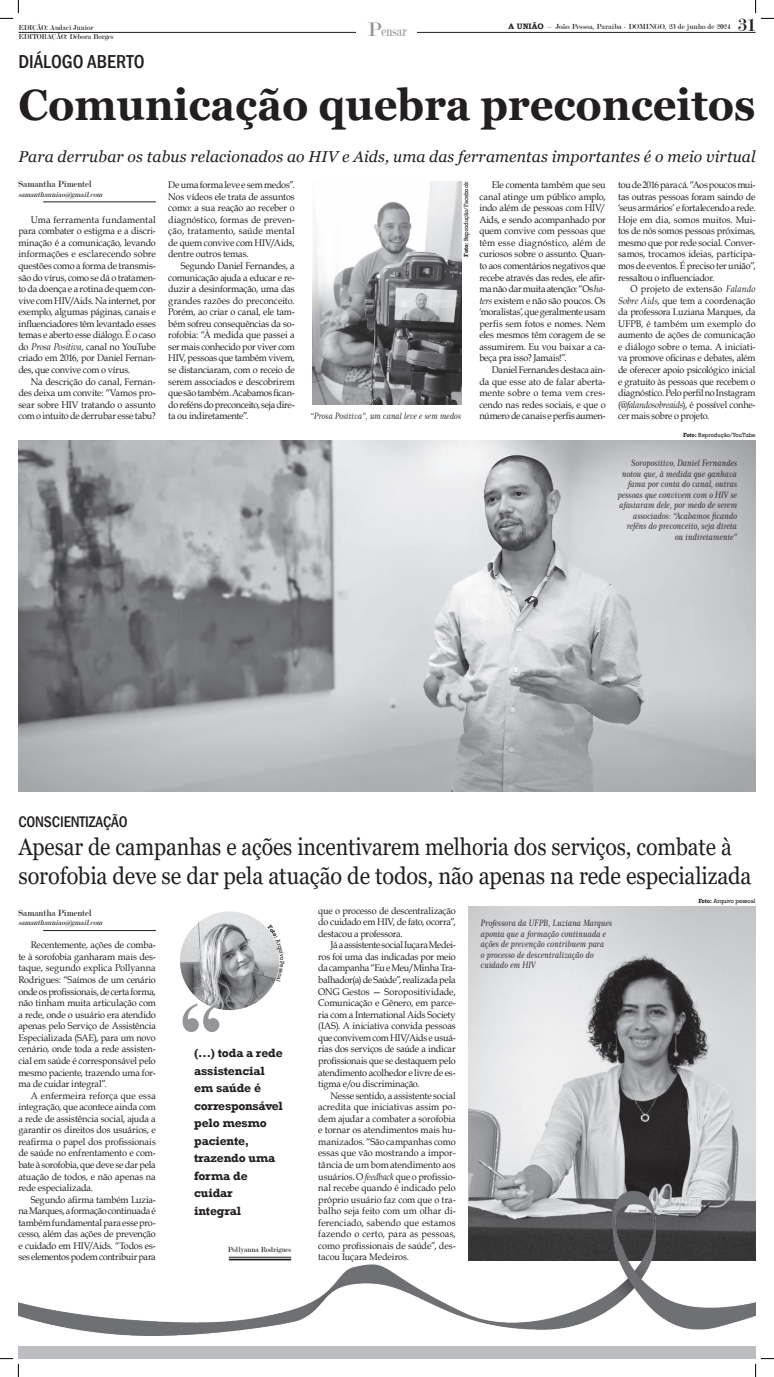
<style>
.page{position:relative;width:774px;height:1377px;background:#fff}
.page>*{position:absolute;margin:0;border:0;box-sizing:border-box;transform-origin:0 0}
.t1{font:700 87.5px "Times New Roman";color:#939598}
.t2{font:700 43.75px "Georgia";color:#231f20;scale:.95 1}
.t3{font:23.62px/28.3px "Georgia";letter-spacing:-.005em;color:#231f20;scale:.9 1}
.t4{font:500 condensed 19.25px "Franklin Gothic";color:#231f20}
.t5{font:19.25px "Modern";color:#231f20}
.t6{font:italic 15.75px "Georgia";letter-spacing:.01em;color:#231f20}
._1_-_Chapeu_Manchete{font:500 condensed 15.75px "Franklin Gothic";letter-spacing:-.01em;color:#231f20}
.t7{font:15.75px "Modern";color:#939598;scale:.75 1}
.t8{font:700 12.25px/17.5px "Rockwell";letter-spacing:-.01em;color:#231f20}
._0_-_Textos{font:9.62px/11.5px "Book Antiqua";letter-spacing:-.02em;color:#231f20;text-align:justify;scale:.95 1}
._0_-_Textos-2{font:9.62px/11.5px "Book Antiqua";letter-spacing:-.02em;color:#231f20;text-align:justify;scale:.94 1}
._8_-_Referencia_do_r{font:9.62px "Modern";color:#231f20;scale:.95 1}
.t9{font:8.75px/10.5px "Century 751 BT Italic B";letter-spacing:-.01em;color:#231f20;text-align:right;scale:.9 1}
.t10{font:7.88px "Modern";color:#231f20;scale:.95 1}
.t11{font:7.88px "Modern";color:#231f20}
._8_-_Referencia_do_r-2{font:italic 7.88px "Modern";color:#231f20;scale:.95 1}
.t12{font:6.12px "Rockwell";letter-spacing:-.01em;color:#231f20;scale:.95 1}
.s1{font-family:"Bookman Old Style";font-weight:700}
.s2{font-size:21px}
.s3{font-style:italic}
.s4{font-weight:700}
</style>
<div class="page">
<div style="left:18px;top:1345px;width:737px;height:13px;background:#bcbdc0"></div>
<hr style="left:19px;top:32px;width:736px;height:1px;background:#231f20">
<hr style="left:357px;top:31px;width:60px;height:3px;background:#fff">
<img style="left:18px;top:440px;width:737px;height:351px">
<hr style="left:43px;top:202px;width:113px;height:1px;background:#231f20">
<img style="left:312px;top:181px;width:150px;height:224px">
<img style="left:468px;top:906px;width:287px;height:285px">
<hr style="left:43px;top:930px;width:113px;height:1px;background:#231f20">
<img style="left:18px;top:1191px;width:737px;height:144px">
<img style="left:181px;top:912px;width:94px;height:96px">
<div style="left:178px;top:909px;width:103px;height:102px;border:2px solid #fff;border-radius:50%"></div>
<hr style="left:229px;top:1256px;width:62px;height:1px;background:#231f20">
<hr style="left:229px;top:1258px;width:62px;height:2px;background:#231f20">
<svg style="left:0;top:0;width:19px;height:19px"></svg>
<svg style="left:0;top:1358px;width:19px;height:18px"></svg>
<svg style="left:755px;top:0;width:18px;height:19px"></svg>
<svg style="left:754px;top:1357px;width:19px;height:19px"></svg>
<svg style="left:267px;top:924px;width:14px;height:57px"></svg>
<p class="t10" style="left:19px;top:23px;width:80px">EDIÇÃO: Audaci Junior</p>
<p class="t5" style="left:738px;top:15px;width:19px">31</p>
<p class="t10" style="left:19px;top:33px;width:101px">EDITORAÇÃO: Débora Borges</p>
<p class="t11" style="left:508px;top:23px;width:224px"><span class="s1">A UNIÃO</span> – João Pessoa, Paraíba - DOMINGO, 23 de junho de 2024</p>
<p class="t7" style="left:367px;top:23px;width:54px"><span class="s2">P</span>ensar</p>
<p class="t4" style="left:18px;top:49px;width:128px">DIÁLOGO ABERTO</p>
<p class="t2" style="left:18px;top:76px;width:777px">Comunicação quebra preconceitos</p>
<p class="t6" style="left:18px;top:146px;width:738px">Para derrubar os tabus relacionados ao HIV e Aids, uma das ferramentas importantes é o meio virtual</p>
<p class="_8_-_Referencia_do_r" style="left:18px;top:179px;width:79px">Samantha Pimentel</p>
<p class="_8_-_Referencia_do_r-2" style="left:18px;top:190px;width:92px">samanthauniao@gmail.com</p>
<p class="_0_-_Textos" style="left:18px;top:213px;width:146px;text-indent:12px">Uma ferramenta fundamental para combater o estigma e a discri&shy;minação é a comunicação, levando informações e esclarecendo sobre questões como a forma de transmis&shy;são do vírus, como se dá o tratamen&shy;to da doença e a rotina de quem con&shy;vive com HIV/Aids. Na internet, por exemplo, algumas páginas, canais e influenciadores têm levantado esses temas e aberto esse diálogo. É o caso do <span class="s3">Prosa Positiva</span>, canal no YouTube criado em 2016, por Daniel Fernan&shy;des, que convive com o vírus.</p>
<p class="_0_-_Textos" style="left:18px;top:375px;width:146px;text-indent:12px">Na descrição do canal, Fernan&shy;des deixa um convite: “Vamos pro&shy;sear sobre HIV tratando o assunto com o intuito de derrubar esse tabu?</p>
<p class="_0_-_Textos" style="left:168px;top:179px;width:135px">De uma forma leve e sem medos”.<br>Nos vídeos ele trata de assuntos como: a sua reação ao receber o diagnóstico, formas de preven&shy;ção, tratamento, saúde mental de quem convive com HIV/Aids, dentre outros temas.</p>
<p class="_0_-_Textos" style="left:168px;top:260px;width:135px;text-indent:12px">Segundo Daniel Fernandes, a comunicação ajuda a educar e re&shy;duzir a desinformação, uma das grandes razões do preconceito.<br>Porém, ao criar o canal, ele tam&shy;bém sofreu consequências da so&shy;rofobia: “À medida que passei a ser mais conhecido por viver com HIV, pessoas que também vivem, se distanciaram, com o receio de serem associados e descobrirem que são também. Acabamos fican&shy;do reféns do preconceito, seja dire&shy;ta ou indiretamente”.</p>
<p class="t12" style="left:462px;top:256px;width:80px;rotate:-90deg"><span class="s4">Foto:</span> Reprodução/Facebook</p>
<p class="t9" style="left:310px;top:411px;width:169px">“Prosa Positiva”, um canal leve e sem medos</p>
<p class="_0_-_Textos" style="left:479px;top:179px;width:134px;text-indent:12px">Ele comenta também que seu canal atinge um público amplo, indo além de pessoas com HIV/ Aids, e sendo acompanhado por quem convive com pessoas que têm esse diagnóstico, além de curiosos sobre o assunto. Quan&shy;to aos comentários negativos que recebe através das redes, ele afir&shy;ma não dar muita atenção: “Os <span class="s3">ha&shy;ters</span> existem e não são poucos. Os ‘moralistas’, que geralmente usam perfis sem fotos e nomes. Nem eles mesmos têm coragem de se assumirem. Eu vou baixar a ca&shy;beça pra isso? Jamais!”.</p>
<p class="_0_-_Textos" style="left:479px;top:363px;width:134px;text-indent:12px">Daniel Fernandes destaca ain&shy;da que esse ato de falar aberta&shy;mente sobre o tema vem cres&shy;cendo nas redes sociais, e que o número de canais e perfis aumen-</p>
<p class="_0_-_Textos" style="left:618px;top:179px;width:146px">tou de 2016 para cá. “Aos poucos mui&shy;tas outras pessoas foram saindo de ‘seus armários’ e fortalecendo a rede.<br>Hoje em dia, somos muitos. Mui&shy;tos de nós somos pessoas próximas, mesmo que por rede social. Conver&shy;samos, trocamos ideias, participa&shy;mos de eventos. É preciso ter união”, ressaltou o influenciador.</p>
<p class="_0_-_Textos-2" style="left:618px;top:283px;width:148px;text-indent:12px">O projeto de extensão <span class="s3">Falando Sobre Aids</span>, que tem a coordenação da professora Luziana Marques, da UFPB, é também um exemplo do aumento de ações de comunicação e diálogo sobre o tema. A iniciati&shy;va promove oficinas e debates, além de oferecer apoio psicológico inicial e gratuito às pessoas que recebem o diagnóstico. Pelo perfil no Instagram (<span class="s3">@falandosobreaids</span>), é possível conhe&shy;cer mais sobre o projeto.</p>
<p class="t12" style="left:683px;top:431px;width:78px"><span class="s4">Foto:</span> Reprodução/YouTube</p>
<p class="t9" style="left:617px;top:457px;width:134px">Soropositivo, Daniel Fernandes notou que, à medida que ganhava fama por conta do canal, outras pessoas que convivem com o HIV se afastaram dele, por medo de serem associados: “Acabamos ficando reféns do preconceito, seja direta ou indiretamente”</p>
<p class="_1_-_Chapeu_Manchete" style="left:18px;top:811px;width:111px">CONSCIENTIZAÇÃO</p>
<p class="t3" style="left:18px;top:833px;width:816px">Apesar de campanhas e ações incentivarem melhoria dos serviços, combate à sorofobia deve se dar pela atuação de todos, não apenas na rede especializada</p>
<p class="_8_-_Referencia_do_r" style="left:18px;top:908px;width:79px">Samantha Pimentel</p>
<p class="_8_-_Referencia_do_r-2" style="left:18px;top:918px;width:92px">samanthauniao@gmail.com</p>
<p class="_0_-_Textos" style="left:18px;top:939px;width:146px;text-indent:12px">Recentemente, ações de comba&shy;te à sorofobia ganharam mais des&shy;taque, segundo explica Pollyanna Rodrigues: “Saímos de um cenário onde os profissionais, de certa forma, não tinham muita articulação com a rede, onde o usuário era atendido apenas pelo Serviço de Assistência Especializada (SAE), para um novo cenário, onde toda a rede assisten&shy;cial em saúde é corresponsável pelo mesmo paciente, trazendo uma for&shy;ma de cuidar integral”.</p>
<p class="_0_-_Textos" style="left:18px;top:1089px;width:146px;text-indent:12px">A enfermeira reforça que essa integração, que acontece ainda com a rede de assistência social, ajuda a garantir os direitos dos usuários, e reafirma o papel dos profissionais de saúde no enfrentamento e com&shy;bate à sorofobia, que deve se dar pela atuação de todos, e não apenas na rede especializada.</p>
<p class="_0_-_Textos" style="left:18px;top:1193px;width:146px;text-indent:12px">Segundo afirma também Luzia&shy;na Marques, a formação continuada é também fundamental para esse pro&shy;cesso, além das ações de prevenção e cuidado em HIV/Aids. “Todos es&shy;ses elementos podem contribuir para</p>
<p class="t1" style="left:179px;top:970px;width:45px">“</p>
<p class="t8" style="left:194px;top:1044px;width:90px">(...) toda a rede assistencial em saúde é corresponsável pelo mesmo paciente, trazendo uma forma de cuidar</p>
<p class="t8" style="left:194px;top:1201px;width:48px">integral</p>
<p class="t10" style="left:228px;top:1245px;width:68px">Pollyanna Rodrigues</p>
<p class="_0_-_Textos" style="left:318px;top:904px;width:146px">que o processo de descentralização do cuidado em HIV, de fato, ocorra”, destacou a professora.</p>
<p class="_0_-_Textos" style="left:318px;top:939px;width:146px;text-indent:12px">Já a assistente social Iuçara Medei&shy;ros foi uma das indicadas por meio da campanha “Eu e Meu/Minha Tra&shy;balhador(a) de Saúde”, realizada pela ONG Gestos — Soropositividade, Comunicação e Gênero, em parce&shy;ria com a International Aids Society (IAS). A iniciativa convida pessoas que convivem com HIV/Aids e usuá&shy;rias dos serviços de saúde a indicar profissionais que se destaquem pelo atendimento acolhedor e livre de es&shy;tigma e/ou discriminação.</p>
<p class="_0_-_Textos" style="left:318px;top:1089px;width:146px;text-indent:12px">Nesse sentido, a assistente social acredita que iniciativas assim po&shy;dem ajudar a combater a sorofobia e tornar os atendimentos mais hu&shy;manizados. “São campanhas como essas que vão mostrando a impor&shy;tância de um bom atendimento aos usuários. O <span class="s3">feedback</span> que o profissio&shy;nal recebe quando é indicado pelo próprio usuário faz com que o tra&shy;balho seja feito com um olhar di&shy;ferenciado, sabendo que estamos fazendo o certo, para as pessoas, como profissionais de saúde”, des&shy;tacou Iuçara Medeiros.</p>
<p class="t9" style="left:481px;top:917px;width:147px;text-align:left">Professora da UFPB, Luziana Marques aponta que a formação continuada e ações de prevenção contribuem para<br>o processo de descentralização do cuidado em HIV</p>
<p class="t12" style="left:698px;top:897px;width:62px"><span class="s4">Foto:</span> Arquivo pessoal</p>
</div>
